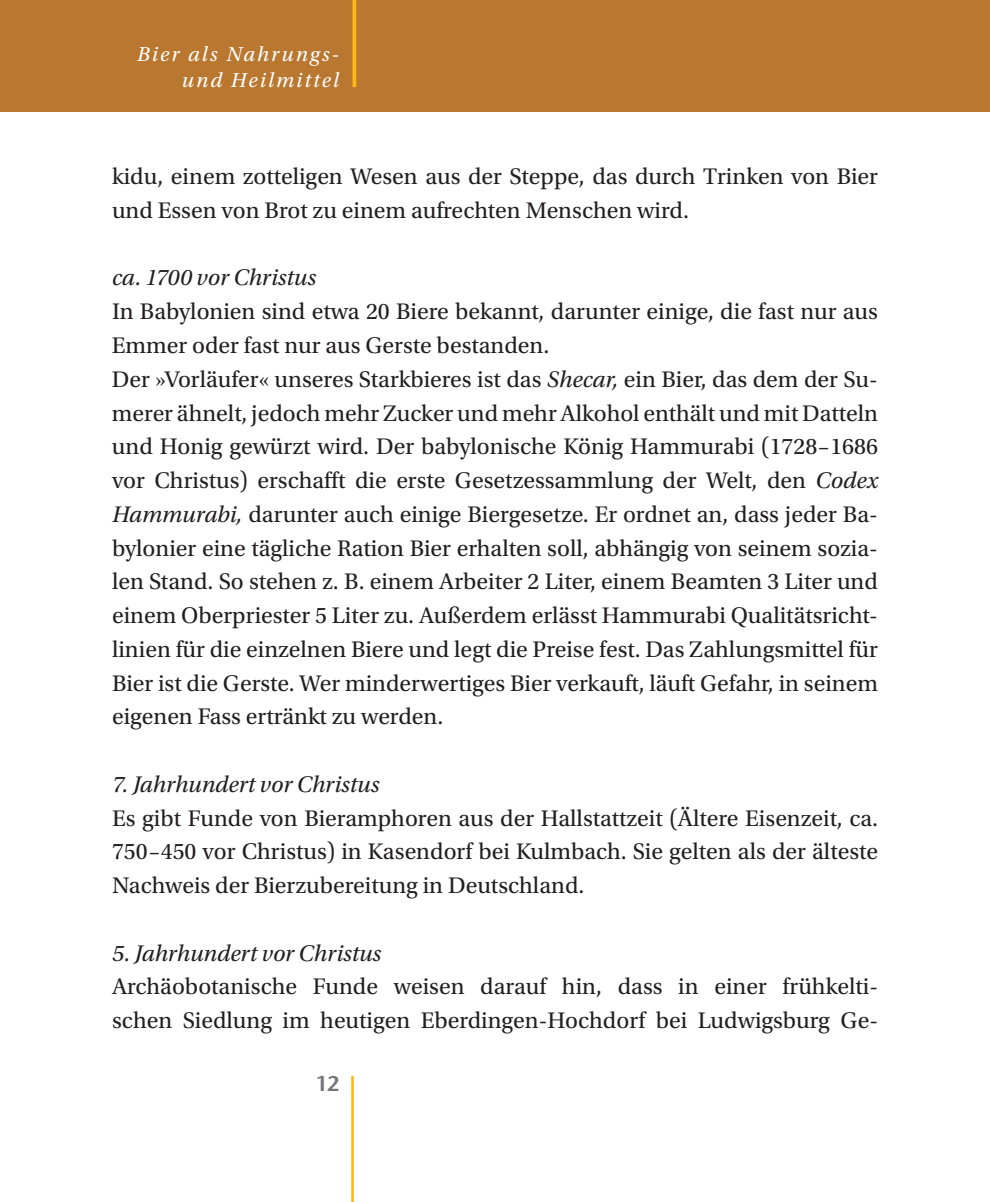
<style>
.page{position:relative;width:990px;height:1202px;background:#fff}
.page>*{position:absolute;margin:0;border:0;box-sizing:border-box;transform-origin:0 0}
.t1{font:23.75px/33.8px "Utopia Std";color:#231f20}
.t2{font:italic 23.75px "Utopia Std";color:#231f20}
.t3{font:italic 21.25px/26.2px "Utopia Std";letter-spacing:.1em;color:#fff;text-align:right}
.t4{font:600 21.25px "Stone Sans Std";color:#757679}
.s1{font-style:italic}
</style>
<div class="page">
<div style="left:0;top:0;width:989px;height:112px;background:#b97730"></div>
<svg style="left:352px;top:0;width:4px;height:87px"></svg>
<hr style="left:351px;top:1076px;width:2px;height:126px;background:#fcb814">
<p class="t3" style="left:137px;top:41px;width:203px">Bier als Nahrungs&shy;und Heilmittel</p>
<p class="t1" style="left:112px;top:160px;width:767px">kidu, einem zotteligen Wesen aus der Steppe, das durch Trinken von Bier und Essen von Brot zu einem aufrechten Menschen wird.</p>
<p class="t2" style="left:112px;top:265px;width:205px">ca. 1700 vor Christus</p>
<p class="t1" style="left:112px;top:295px;width:767px">In Babylonien sind etwa 20 Biere bekannt, darunter einige, die fast nur aus Emmer oder fast nur aus Gerste bestanden.<br>Der »Vorläufer« unseres Starkbieres ist das <span class="s1">Shecar,</span> ein Bier, das dem der Su&shy;merer ähnelt, jedoch mehr Zucker und mehr Alkohol enthält und mit Datteln und Honig gewürzt wird. Der babylonische König Hammurabi (1728–1686 vor Christus) erschafft die erste Gesetzessammlung der Welt, den <span class="s1">Codex Hammurabi,</span> darunter auch einige Biergesetze. Er ordnet an, dass jeder Ba&shy;bylonier eine tägliche Ration Bier erhalten soll, abhängig von seinem sozia&shy;len Stand. So stehen z. B. einem Arbeiter 2 Liter, einem Beamten 3 Liter und einem Oberpriester 5 Liter zu. Außerdem erlässt Hammurabi Qualitätsricht&shy;linien für die einzelnen Biere und legt die Preise fest. Das Zahlungsmittel für Bier ist die Gerste. Wer minderwertiges Bier verkauft, läuft Gefahr, in seinem eigenen Fass ertränkt zu werden.</p>
<p class="t2" style="left:112px;top:771px;width:269px">7. Jahrhundert vor Christus</p>
<p class="t1" style="left:112px;top:801px;width:767px;text-align:justify">Es gibt Funde von Bieramphoren aus der Hallstattzeit (Ältere Eisenzeit, ca.<br>750–450 vor Christus) in Kasendorf bei Kulmbach. Sie gelten als der älteste Nachweis der Bierzubereitung in Deutschland.</p>
<p class="t2" style="left:112px;top:940px;width:271px">5. Jahrhundert vor Christus</p>
<p class="t1" style="left:112px;top:970px;width:764px">Archäobotanische Funde weisen darauf hin, dass in einer frühkelti&shy;schen Siedlung im heutigen Eberdingen-Hochdorf bei Ludwigsburg Ge-</p>
<p class="t4" style="left:315px;top:1071px;width:25px">12</p>
</div>
